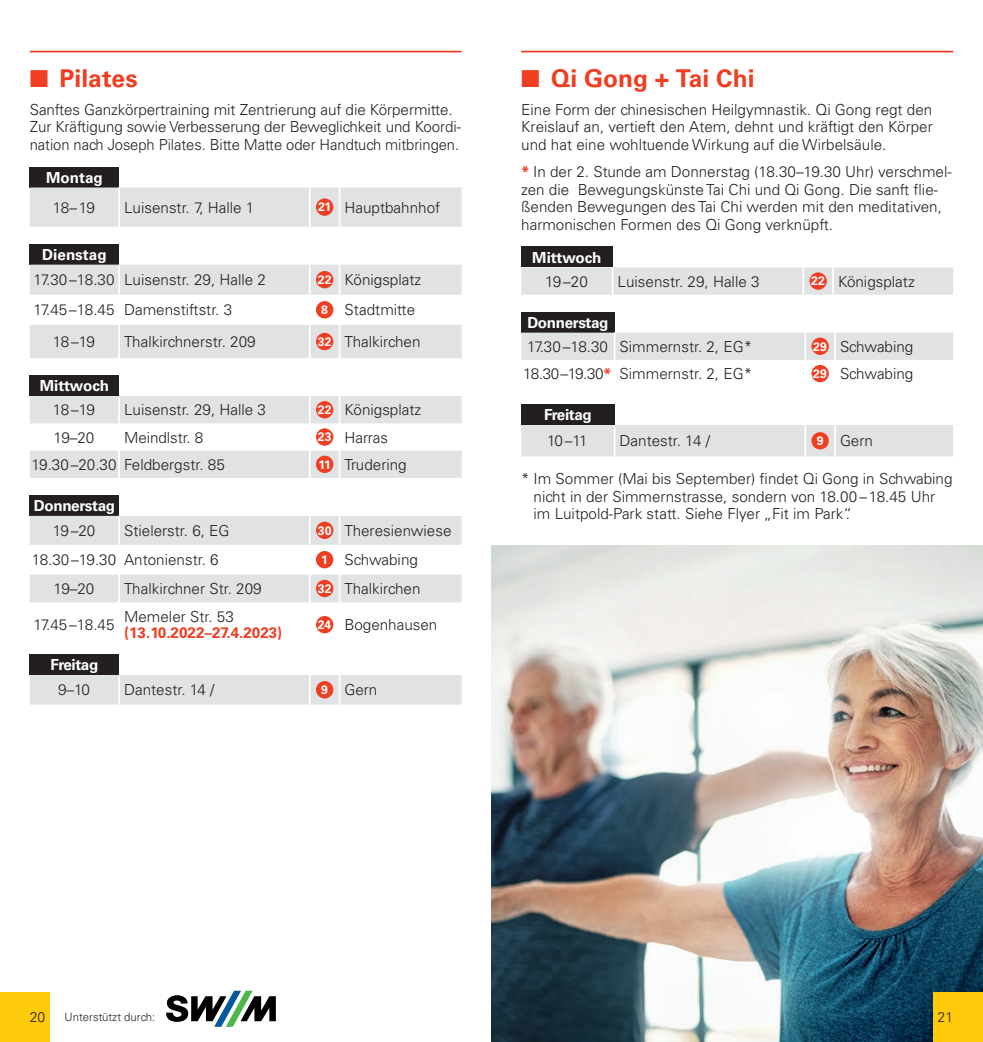
<style>
.page{position:relative;width:983px;height:1042px;background:#fff}
.page>*{position:absolute;margin:0;border:0;box-sizing:border-box;transform-origin:0 0}
.t1{font:700 24.5px "Univers LT Std";color:#ef3e22}
.t2{font:300 15.22px/17.5px "Univers LT Std";color:#231f20}
.t3{font:700 15.22px "Univers LT Std";letter-spacing:-.025em;color:#fff}
.t4{font:700 15.22px "Univers LT Std";color:#fff}
.t5{font:700 15.22px "Univers LT Std";color:#ef3e22}
.t6{font:300 14px "Univers LT Std";color:#231f20}
.t7{font:300 11.38px "Univers LT Std";color:#231f20}
.s1{font-weight:700;font-size:12.25px;color:#fff}
.s2{font-weight:700;color:#ef3e22}
</style>
<div class="page">
<div style="left:0;top:992px;width:50px;height:50px;background:#feca0a"></div>
<img style="left:491px;top:545px;width:491px;height:497px">
<div style="left:933px;top:992px;width:49px;height:50px;background:#feca0a"></div>
<svg style="left:166px;top:990px;width:110px;height:37px"></svg>
<hr style="left:30px;top:51px;width:431px;height:1px;background:#ef3e22">
<div style="left:30px;top:167px;width:89px;height:20px;background:#231f20"></div>
<div style="left:30px;top:187px;width:431px;height:40px;background:#e1e2e4"></div>
<hr style="left:118px;top:187px;width:2px;height:40px;background:#fff">
<hr style="left:309px;top:187px;width:1px;height:40px;background:#fff">
<hr style="left:338px;top:187px;width:2px;height:40px;background:#fff">
<div style="left:316px;top:198px;width:17px;height:18px;background:#ef3e22;border-radius:50%"></div>
<div style="left:30px;top:244px;width:89px;height:21px;background:#231f20"></div>
<svg style="left:30px;top:265px;width:431px;height:93px"></svg>
<hr style="left:118px;top:265px;width:2px;height:30px;background:#fff">
<hr style="left:309px;top:265px;width:1px;height:30px;background:#fff">
<hr style="left:338px;top:265px;width:2px;height:30px;background:#fff">
<hr style="left:118px;top:295px;width:2px;height:30px;background:#fff">
<hr style="left:309px;top:295px;width:1px;height:30px;background:#fff">
<hr style="left:338px;top:295px;width:2px;height:30px;background:#fff">
<hr style="left:118px;top:325px;width:2px;height:33px;background:#fff">
<hr style="left:309px;top:325px;width:1px;height:33px;background:#fff">
<hr style="left:338px;top:325px;width:2px;height:33px;background:#fff">
<div style="left:316px;top:271px;width:17px;height:17px;background:#ef3e22;border-radius:50%"></div>
<div style="left:316px;top:301px;width:17px;height:17px;background:#ef3e22;border-radius:50%"></div>
<div style="left:316px;top:333px;width:17px;height:17px;background:#ef3e22;border-radius:50%"></div>
<div style="left:30px;top:375px;width:89px;height:21px;background:#231f20"></div>
<svg style="left:30px;top:396px;width:431px;height:82px"></svg>
<hr style="left:338px;top:451px;width:2px;height:27px;background:#fff">
<div style="left:316px;top:401px;width:17px;height:17px;background:#ef3e22;border-radius:50%"></div>
<div style="left:316px;top:428px;width:17px;height:18px;background:#ef3e22;border-radius:50%"></div>
<div style="left:316px;top:456px;width:17px;height:17px;background:#ef3e22;border-radius:50%"></div>
<div style="left:30px;top:495px;width:89px;height:21px;background:#231f20"></div>
<svg style="left:30px;top:516px;width:431px;height:86px"></svg>
<hr style="left:338px;top:574px;width:2px;height:28px;background:#fff">
<div style="left:316px;top:522px;width:17px;height:17px;background:#ef3e22;border-radius:50%"></div>
<div style="left:316px;top:551px;width:17px;height:17px;background:#ef3e22;border-radius:50%"></div>
<div style="left:316px;top:580px;width:17px;height:17px;background:#ef3e22;border-radius:50%"></div>
<div style="left:316px;top:616px;width:17px;height:17px;background:#ef3e22;border-radius:50%"></div>
<div style="left:30px;top:654px;width:89px;height:21px;background:#231f20"></div>
<div style="left:30px;top:675px;width:431px;height:29px;background:#e1e2e4"></div>
<hr style="left:338px;top:675px;width:2px;height:29px;background:#fff">
<div style="left:316px;top:681px;width:17px;height:17px;background:#ef3e22;border-radius:50%"></div>
<hr style="left:521px;top:51px;width:431px;height:1px;background:#ef3e22">
<div style="left:521px;top:246px;width:91px;height:21px;background:#231f20"></div>
<div style="left:521px;top:267px;width:431px;height:28px;background:#e1e2e4"></div>
<div style="left:809px;top:272px;width:17px;height:18px;background:#ef3e22;border-radius:50%"></div>
<div style="left:521px;top:312px;width:93px;height:21px;background:#231f20"></div>
<svg style="left:521px;top:333px;width:431px;height:50px"></svg>
<div style="left:811px;top:338px;width:17px;height:17px;background:#ef3e22;border-radius:50%"></div>
<div style="left:811px;top:365px;width:17px;height:17px;background:#ef3e22;border-radius:50%"></div>
<div style="left:521px;top:404px;width:93px;height:21px;background:#231f20"></div>
<div style="left:521px;top:425px;width:431px;height:31px;background:#e1e2e4"></div>
<hr style="left:613px;top:425px;width:2px;height:31px;background:#fff">
<hr style="left:804px;top:425px;width:1px;height:31px;background:#fff">
<hr style="left:834px;top:425px;width:1px;height:31px;background:#fff">
<div style="left:811px;top:432px;width:17px;height:17px;background:#ef3e22;border-radius:50%"></div>
<h1 class="t1" style="left:30px;top:64px;width:109px">■ Pilates</h1>
<p class="t2" style="left:30px;top:100px;width:432px">Sanftes Ganzkörpertraining mit Zentrierung auf die Körpermitte.<br>Zur Kräftigung sowie Verbesserung der Beweglichkeit und Koordi&shy;nation nach Joseph Pilates. Bitte Matte oder Handtuch mitbringen.</p>
<p class="t3" style="left:46px;top:168px;width:58px">Montag</p>
<p class="t2" style="left:53px;top:198px;width:44px">18–19</p>
<p class="t2" style="left:124px;top:198px;width:132px">Luisenstr. 7, Halle 1</p>
<p class="t2" style="left:318px;top:198px;width:124px"><span class="s1">21</span> Hauptbahnhof</p>
<p class="t4" style="left:42px;top:245px;width:66px">Dienstag</p>
<p class="t2" style="left:34px;top:271px;width:234px">17.30–18.30 Luisenstr. 29, Halle 2</p>
<p class="t2" style="left:318px;top:271px;width:105px"><span class="s1">22</span> Königsplatz</p>
<p class="t2" style="left:34px;top:301px;width:200px">17.45–18.45 Damenstiftstr. 3</p>
<p class="t2" style="left:321px;top:301px;width:95px"><span class="s1">8</span> Stadtmitte</p>
<p class="t2" style="left:53px;top:333px;width:44px">18–19</p>
<p class="t2" style="left:124px;top:333px;width:133px">Thalkirchnerstr. 209</p>
<p class="t2" style="left:318px;top:333px;width:104px"><span class="s1">32</span> Thalkirchen</p>
<p class="t4" style="left:40px;top:377px;width:71px">Mittwoch</p>
<p class="t2" style="left:53px;top:401px;width:44px">18–19</p>
<p class="t2" style="left:124px;top:401px;width:143px">Luisenstr. 29, Halle 3</p>
<p class="t2" style="left:318px;top:401px;width:105px"><span class="s1">22</span> Königsplatz</p>
<p class="t2" style="left:54px;top:428px;width:42px">19–20</p>
<p class="t2" style="left:124px;top:428px;width:81px">Meindlstr. 8</p>
<p class="t2" style="left:318px;top:428px;width:72px"><span class="s1">23</span> Harras</p>
<p class="t2" style="left:32px;top:456px;width:195px">19.30–20.30 Feldbergstr. 85</p>
<p class="t2" style="left:318px;top:456px;width:90px"><span class="s1">11</span> Trudering</p>
<p class="t3" style="left:34px;top:496px;width:83px">Donnerstag</p>
<p class="t2" style="left:53px;top:522px;width:44px">19–20</p>
<p class="t2" style="left:124px;top:522px;width:107px">Stielerstr. 6, EG</p>
<p class="t2" style="left:318px;top:522px;width:135px"><span class="s1">30</span> Theresienwiese</p>
<p class="t2" style="left:32px;top:551px;width:188px">18.30–19.30 Antonienstr. 6</p>
<p class="t2" style="left:321px;top:551px;width:98px"><span class="s1">1</span> Schwabing</p>
<p class="t2" style="left:54px;top:580px;width:42px">19–20</p>
<p class="t2" style="left:124px;top:580px;width:139px">Thalkirchner Str. 209</p>
<p class="t2" style="left:318px;top:580px;width:104px"><span class="s1">32</span> Thalkirchen</p>
<p class="t2" style="left:34px;top:616px;width:82px">17.45–18.45</p>
<p class="t2" style="left:124px;top:608px;width:111px">Memeler Str. 53</p>
<p class="t5" style="left:124px;top:624px;width:160px">(13.10.2022–27.4.2023)</p>
<p class="t2" style="left:318px;top:616px;width:121px"><span class="s1">24</span> Bogenhausen</p>
<p class="t3" style="left:51px;top:656px;width:49px">Freitag</p>
<p class="t2" style="left:58px;top:681px;width:33px">9–10</p>
<p class="t2" style="left:124px;top:681px;width:92px">Dantestr. 14 /</p>
<p class="t2" style="left:321px;top:681px;width:58px"><span class="s1">9</span> Gern</p>
<h1 class="t1" style="left:521px;top:64px;width:235px">■ Qi Gong + Tai Chi</h1>
<p class="t2" style="left:521px;top:100px;width:413px;text-align:justify">Eine Form der chinesischen Heilgymnastik. Qi Gong regt den Kreislauf an, vertieft den Atem, dehnt und kräftigt den Körper und hat eine wohltuende Wirkung auf die Wirbelsäule.</p>
<p class="t2" style="left:521px;top:163px;width:432px"><span class="s2">*</span> In der 2. Stunde am Donnerstag (18.30–19.30 Uhr) verschmel&shy;zen die Bewegungskünste Tai Chi und Qi Gong. Die sanft flie&shy;ßenden Bewegungen des Tai Chi werden mit den meditativen, harmonischen Formen des Qi Gong verknüpft.</p>
<p class="t4" style="left:532px;top:248px;width:71px">Mittwoch</p>
<p class="t2" style="left:545px;top:272px;width:44px">19–20</p>
<p class="t2" style="left:617px;top:272px;width:143px">Luisenstr. 29, Halle 3</p>
<p class="t2" style="left:811px;top:272px;width:105px"><span class="s1">22</span> Königsplatz</p>
<p class="t3" style="left:527px;top:313px;width:83px">Donnerstag</p>
<p class="t2" style="left:527px;top:338px;width:226px">17.30–18.30 Simmernstr. 2, EG*</p>
<p class="t2" style="left:813px;top:338px;width:102px"><span class="s1">29</span> Schwabing</p>
<p class="t2" style="left:523px;top:365px;width:230px">18.30–19.30<span class="s2">*</span> Simmernstr. 2, EG*</p>
<p class="t2" style="left:813px;top:365px;width:102px"><span class="s1">29</span> Schwabing</p>
<p class="t3" style="left:544px;top:406px;width:49px">Freitag</p>
<p class="t2" style="left:547px;top:432px;width:42px">10–11</p>
<p class="t2" style="left:619px;top:432px;width:92px">Dantestr. 14 /</p>
<p class="t2" style="left:816px;top:432px;width:58px"><span class="s1">9</span> Gern</p>
<p class="t2" style="left:533px;top:470px;width:420px;text-indent:-12px">* Im Sommer (Mai bis September) findet Qi Gong in Schwabing nicht in der Simmernstrasse, sondern von 18.00–18.45 Uhr im Luitpold-Park statt. Siehe Flyer „Fit im Park“.</p>
<p class="t6" style="left:30px;top:1009px;width:17px">20</p>
<p class="t7" style="left:64px;top:1010px;width:92px">Unterstützt durch:</p>
<p class="t6" style="left:937px;top:1009px;width:17px">21</p>
</div>
